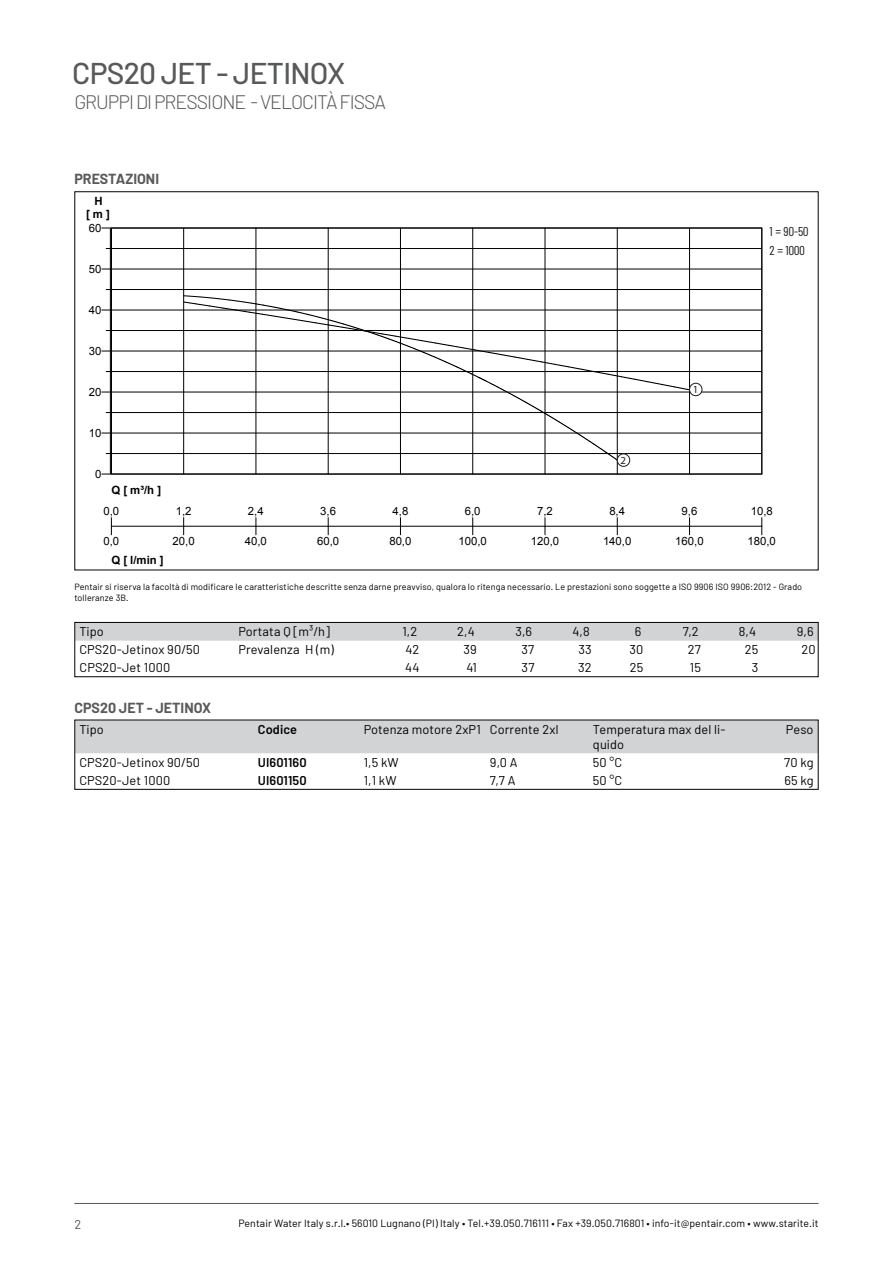
<style>
.page{position:relative;width:893px;height:1263px;background:#fff}
.page>*{position:absolute;margin:0;border:0;box-sizing:border-box;transform-origin:0 0}
.t1{font:500 30px "Barlow";letter-spacing:-.025em;color:#58595b}
.t2{font:300 19.5px "Barlow";letter-spacing:-.05em;color:#58595b}
.t3{font:700 14.25px "Barlow";color:#58595b}
.t4{font:12.75px/15px "Barlow";letter-spacing:.01em;color:#000}
.t5{font:600 12.75px "Barlow";letter-spacing:.01em;color:#000}
.t6{font:12.75px/18.5px "Barlow Condensed";color:#1d1d1b}
.t7{font:12.75px "Barlow";color:#58595b}
.t8{font:11.4px "Arial";color:#000}
.t9{font:700 11.4px/13px "Arial";color:#000;text-align:center}
.t10{font:10.8px "Myriad Pro";color:#1d1d1b}
.t11{font:10.5px "Barlow";letter-spacing:.01em;color:#000}
.t12{font:9px/10.8px "Barlow";letter-spacing:.01em;color:#000}
</style>
<div class="page">
<hr style="left:74px;top:1203px;width:745px;height:1px;background:#58595b">
<hr style="left:111px;top:526px;width:651px;height:1px;background:#000">
<svg style="left:111px;top:518px;width:1px;height:17px"></svg>
<svg style="left:183px;top:518px;width:1px;height:17px"></svg>
<svg style="left:255px;top:518px;width:1px;height:17px"></svg>
<svg style="left:328px;top:518px;width:1px;height:17px"></svg>
<svg style="left:400px;top:518px;width:1px;height:17px"></svg>
<svg style="left:472px;top:518px;width:1px;height:17px"></svg>
<svg style="left:545px;top:518px;width:1px;height:17px"></svg>
<svg style="left:617px;top:518px;width:1px;height:17px"></svg>
<svg style="left:689px;top:518px;width:1px;height:17px"></svg>
<svg style="left:761px;top:518px;width:1px;height:17px"></svg>
<hr style="left:110px;top:228px;width:1px;height:246px;background:#000">
<hr style="left:183px;top:228px;width:1px;height:246px;background:#000">
<hr style="left:256px;top:228px;width:1px;height:246px;background:#000">
<hr style="left:328px;top:228px;width:1px;height:246px;background:#000">
<hr style="left:400px;top:228px;width:1px;height:246px;background:#000">
<hr style="left:472px;top:228px;width:1px;height:246px;background:#000">
<hr style="left:545px;top:228px;width:1px;height:246px;background:#000">
<hr style="left:617px;top:228px;width:1px;height:246px;background:#000">
<hr style="left:689px;top:228px;width:1px;height:246px;background:#000">
<hr style="left:111px;top:474px;width:651px;height:1px;background:#000">
<hr style="left:111px;top:453px;width:651px;height:1px;background:#000">
<hr style="left:111px;top:433px;width:651px;height:1px;background:#000">
<hr style="left:111px;top:412px;width:651px;height:1px;background:#000">
<hr style="left:111px;top:392px;width:651px;height:1px;background:#000">
<hr style="left:111px;top:371px;width:651px;height:1px;background:#000">
<hr style="left:111px;top:351px;width:651px;height:1px;background:#000">
<hr style="left:111px;top:330px;width:651px;height:1px;background:#000">
<hr style="left:111px;top:310px;width:651px;height:1px;background:#000">
<hr style="left:111px;top:289px;width:651px;height:1px;background:#000">
<hr style="left:111px;top:269px;width:651px;height:1px;background:#000">
<hr style="left:111px;top:248px;width:651px;height:1px;background:#000">
<div style="left:111px;top:228px;width:651px;height:246px;border:1px solid #000"></div>
<svg style="left:183px;top:295px;width:507px;height:166px"></svg>
<div style="left:689px;top:383px;width:13px;height:13px;background:#fff;border-radius:50%"></div>
<div style="left:689px;top:383px;width:13px;height:13px;border:1px solid #1d1d1b;border-radius:50%"></div>
<div style="left:617px;top:454px;width:13px;height:12px;background:#fff;border-radius:50%"></div>
<div style="left:617px;top:453px;width:13px;height:14px;border:1px solid #1d1d1b;border-radius:50%"></div>
<div style="left:76px;top:624px;width:741px;height:17px;background:#d1d3d4"></div>
<div style="left:74px;top:622px;width:745px;height:55px;border:1px solid #000"></div>
<div style="left:76px;top:722px;width:741px;height:31px;background:#d1d3d4"></div>
<div style="left:74px;top:720px;width:745px;height:70px;border:1px solid #000"></div>
<h1 class="t1" style="left:72px;top:55px;width:274px">CPS20 JET - JETINOX</h1>
<h2 class="t2" style="left:74px;top:90px;width:313px">GRUPPI DI PRESSIONE - VELOCITÀ FISSA</h2>
<p class="t3" style="left:74px;top:170px;width:86px">PRESTAZIONI</p>
<p class="t9" style="left:86px;top:195px;width:25px">H<br>[ m ]</p>
<p class="t8" style="left:89px;top:220px;width:14px">60</p>
<p class="t8" style="left:89px;top:261px;width:14px">50</p>
<p class="t8" style="left:89px;top:302px;width:14px">40</p>
<p class="t8" style="left:89px;top:343px;width:14px">30</p>
<p class="t8" style="left:89px;top:384px;width:14px">20</p>
<p class="t8" style="left:89px;top:425px;width:14px">10</p>
<p class="t8" style="left:95px;top:466px;width:8px">0</p>
<p class="t9" style="left:111px;top:484px;width:51px">Q [ m³/h ]</p>
<p class="t10" style="left:620px;top:453px;width:7px">2</p>
<p class="t10" style="left:693px;top:383px;width:7px">1</p>
<p class="t6" style="left:770px;top:222px;width:40px">1 = 90-50<br>2 = 1000</p>
<p class="t8" style="left:103px;top:503px;width:17px">0,0</p>
<p class="t8" style="left:176px;top:503px;width:17px">1,2</p>
<p class="t8" style="left:248px;top:503px;width:17px">2,4</p>
<p class="t8" style="left:320px;top:503px;width:17px">3,6</p>
<p class="t8" style="left:392px;top:503px;width:17px">4,8</p>
<p class="t8" style="left:465px;top:503px;width:17px">6,0</p>
<p class="t8" style="left:537px;top:503px;width:17px">7,2</p>
<p class="t8" style="left:609px;top:503px;width:17px">8,4</p>
<p class="t8" style="left:682px;top:503px;width:17px">9,6</p>
<p class="t8" style="left:751px;top:503px;width:24px">10,8</p>
<p class="t8" style="left:103px;top:534px;width:17px">0,0</p>
<p class="t8" style="left:173px;top:534px;width:24px">20,0</p>
<p class="t8" style="left:245px;top:534px;width:24px">40,0</p>
<p class="t8" style="left:317px;top:534px;width:24px">60,0</p>
<p class="t8" style="left:389px;top:534px;width:24px">80,0</p>
<p class="t8" style="left:458px;top:534px;width:30px">100,0</p>
<p class="t8" style="left:531px;top:534px;width:30px">120,0</p>
<p class="t8" style="left:603px;top:534px;width:30px">140,0</p>
<p class="t8" style="left:675px;top:534px;width:30px">160,0</p>
<p class="t8" style="left:747px;top:534px;width:30px">180,0</p>
<p class="t9" style="left:111px;top:554px;width:54px">Q [ l/min ]</p>
<p class="t12" style="left:74px;top:581px;width:729px">Pentair si riserva la facoltà di modificare le caratteristiche descritte senza darne preavviso, qualora lo ritenga necessario. Le prestazioni sono soggette a ISO 9906 ISO 9906:2012 - Grado tolleranze 3B.</p>
<p class="t4" style="left:79px;top:624px;width:26px">Tipo</p>
<p class="t4" style="left:238px;top:624px;width:93px">Portata Q [m³/h]</p>
<p class="t4" style="left:402px;top:624px;width:16px">1,2</p>
<p class="t4" style="left:457px;top:624px;width:19px">2,4</p>
<p class="t4" style="left:515px;top:624px;width:18px">3,6</p>
<p class="t4" style="left:572px;top:624px;width:19px">4,8</p>
<p class="t4" style="left:635px;top:624px;width:8px">6</p>
<p class="t4" style="left:683px;top:624px;width:17px">7,2</p>
<p class="t4" style="left:739px;top:624px;width:19px">8,4</p>
<p class="t4" style="left:797px;top:624px;width:18px">9,6</p>
<p class="t4" style="left:79px;top:642px;width:122px">CPS20-Jetinox 90/50</p>
<p class="t4" style="left:238px;top:642px;width:97px">Prevalenza H (m)</p>
<p class="t4" style="left:405px;top:642px;width:15px">42</p>
<p class="t4" style="left:464px;top:642px;width:15px">39</p>
<p class="t4" style="left:522px;top:642px;width:14px">37</p>
<p class="t4" style="left:578px;top:642px;width:15px">33</p>
<p class="t4" style="left:629px;top:642px;width:15px">30</p>
<p class="t4" style="left:688px;top:642px;width:14px">27</p>
<p class="t4" style="left:745px;top:642px;width:15px">25</p>
<p class="t4" style="left:802px;top:642px;width:16px">20</p>
<p class="t4" style="left:79px;top:660px;width:92px">CPS20-Jet 1000</p>
<p class="t4" style="left:405px;top:660px;width:16px">44</p>
<p class="t4" style="left:466px;top:660px;width:12px">41</p>
<p class="t4" style="left:522px;top:660px;width:14px">37</p>
<p class="t4" style="left:578px;top:660px;width:15px">32</p>
<p class="t4" style="left:630px;top:660px;width:15px">25</p>
<p class="t4" style="left:690px;top:660px;width:13px">15</p>
<p class="t4" style="left:752px;top:660px;width:8px">3</p>
<p class="t3" style="left:74px;top:699px;width:138px">CPS20 JET - JETINOX</p>
<p class="t4" style="left:79px;top:721px;width:26px">Tipo</p>
<p class="t5" style="left:258px;top:721px;width:41px">Codice</p>
<p class="t4" style="left:364px;top:721px;width:197px">Potenza motore 2xP1 Corrente 2xI</p>
<p class="t4" style="left:593px;top:721px;width:134px">Temperatura max del li&shy;quido</p>
<p class="t4" style="left:786px;top:721px;width:29px">Peso</p>
<p class="t4" style="left:79px;top:754px;width:122px">CPS20-Jetinox 90/50</p>
<p class="t5" style="left:258px;top:754px;width:50px">UI601160</p>
<p class="t4" style="left:364px;top:754px;width:36px">1,5 kW</p>
<p class="t4" style="left:490px;top:754px;width:29px">9,0 A</p>
<p class="t4" style="left:593px;top:754px;width:31px">50 °C</p>
<p class="t4" style="left:784px;top:754px;width:31px">70 kg</p>
<p class="t4" style="left:79px;top:772px;width:92px">CPS20-Jet 1000</p>
<p class="t5" style="left:258px;top:772px;width:50px">UI601150</p>
<p class="t4" style="left:364px;top:772px;width:34px">1,1 kW</p>
<p class="t4" style="left:490px;top:772px;width:27px">7,7 A</p>
<p class="t4" style="left:593px;top:772px;width:31px">50 °C</p>
<p class="t4" style="left:784px;top:772px;width:31px">65 kg</p>
<p class="t7" style="left:74px;top:1216px;width:8px">2</p>
<p class="t11" style="left:238px;top:1216px;width:582px">Pentair Water Italy s.r.l.• 56010 Lugnano (PI) Italy • Tel.+39.050.716111 • Fax +39.050.716801 • info-it@pentair.com • www.starite.it</p>
</div>
